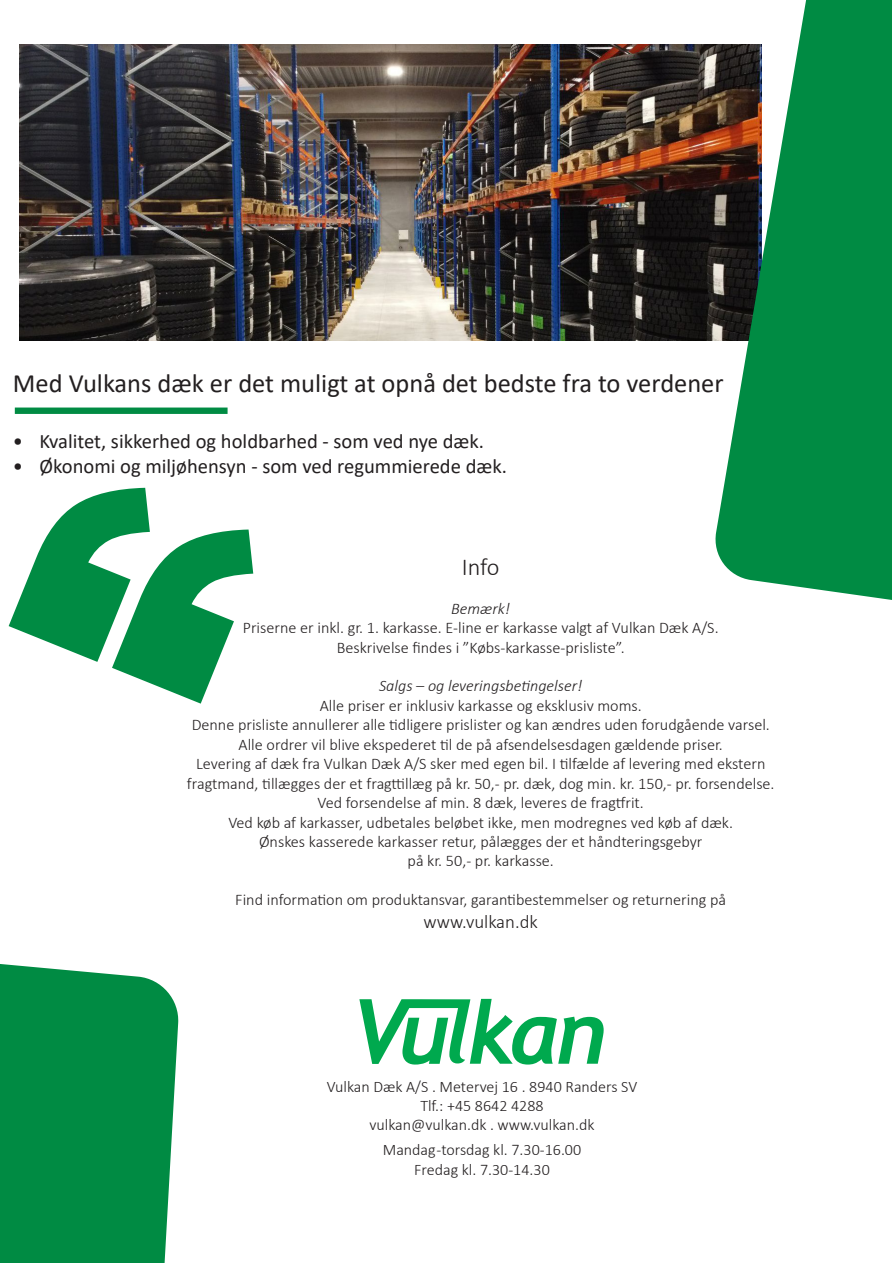
<style>
.page{position:relative;width:892px;height:1263px;background:#fff}
.page>*{position:absolute;margin:0;border:0;box-sizing:border-box;transform-origin:0 0}
.t1{font:26.4px "Calibri";color:#231f20}
.t2{font:300 24.3px "Calibri";color:#231f20}
.t3{font:20.55px "Calibri";color:#231f20}
.t4{font:300 18.9px "Calibri";color:#231f20}
.t5{font:300 16.2px/19.5px "Calibri";color:#231f20;text-align:center}
.t6{font:italic 300 16.2px "Calibri";color:#231f20}
.t7{font:300 16.05px/19.2px "Calibri";color:#231f20;text-align:center}
</style>
<div class="page">
<svg style="left:359px;top:999px;width:244px;height:65px"></svg>
<svg style="left:0;top:964px;width:179px;height:299px;background:#11924f"></svg>
<svg style="left:15px;top:407px;width:212px;height:7px"></svg>
<img style="left:19px;top:44px;width:693px;height:297px">
<svg style="left:712px;top:0;width:179px;height:600px;background:#2a8d58"></svg>
<p class="t1" style="left:13px;top:365px;width:712px">Med Vulkans dæk er det muligt at opnå det bedste fra to verdener</p>
<p class="t3" style="left:13px;top:427px;width:12px">•</p>
<p class="t3" style="left:13px;top:452px;width:12px">•</p>
<p class="t3" style="left:39px;top:427px;width:446px">Kvalitet, sikkerhed og holdbarhed - som ved nye dæk.</p>
<p class="t3" style="left:39px;top:452px;width:469px">Økonomi og miljøhensyn - som ved regummierede dæk.</p>
<p class="t2" style="left:462px;top:551px;width:39px">Info</p>
<p class="t6" style="left:451px;top:598px;width:61px">Bemærk!</p>
<p class="t5" style="left:243px;top:618px;width:477px">Priserne er inkl. gr. 1. karkasse. E-line er karkasse valgt af Vulkan Dæk A/S.</p>
<p class="t5" style="left:336px;top:637px;width:289px">Beskrivelse findes i ”Købs-karkasse-prisliste”.</p>
<p class="t6" style="left:379px;top:676px;width:205px">Salgs – og leveringsbetingelser!</p>
<p class="t5" style="left:320px;top:695px;width:323px">Alle priser er inklusiv karkasse og eksklusiv moms.</p>
<p class="t5" style="left:192px;top:715px;width:579px">Denne prisliste annullerer alle tidligere prislister og kan ændres uden forudgående varsel.</p>
<p class="t5" style="left:238px;top:734px;width:486px">Alle ordrer vil blive ekspederet til de på afsendelsesdagen gældende priser.</p>
<p class="t5" style="left:187px;top:754px;width:589px">Levering af dæk fra Vulkan Dæk A/S sker med egen bil. I tilfælde af levering med ekstern fragtmand, tillægges der et fragttillæg på kr. 50,- pr. dæk, dog min. kr. 150,- pr. forsendelse.<br>Ved forsendelse af min. 8 dæk, leveres de fragtfrit.</p>
<p class="t5" style="left:228px;top:812px;width:506px">Ved køb af karkasser, udbetales beløbet ikke, men modregnes ved køb af dæk.<br>Ønskes kasserede karkasser retur, pålægges der et håndteringsgebyr<br>på kr. 50,- pr. karkasse.</p>
<p class="t5" style="left:235px;top:890px;width:492px">Find information om produktansvar, garantibestemmelser og returnering på</p>
<p class="t4" style="left:423px;top:910px;width:116px">www.vulkan.dk</p>
<p class="t7" style="left:326px;top:1077px;width:312px">Vulkan Dæk A/S . Metervej 16 . 8940 Randers SV<br>Tlf.: +45 8642 4288<br>vulkan@vulkan.dk . www.vulkan.dk</p>
<p class="t7" style="left:383px;top:1140px;width:200px">Mandag -torsdag kl. 7.30-16.00<br>Fredag kl. 7.30-14.30</p>
</div>
